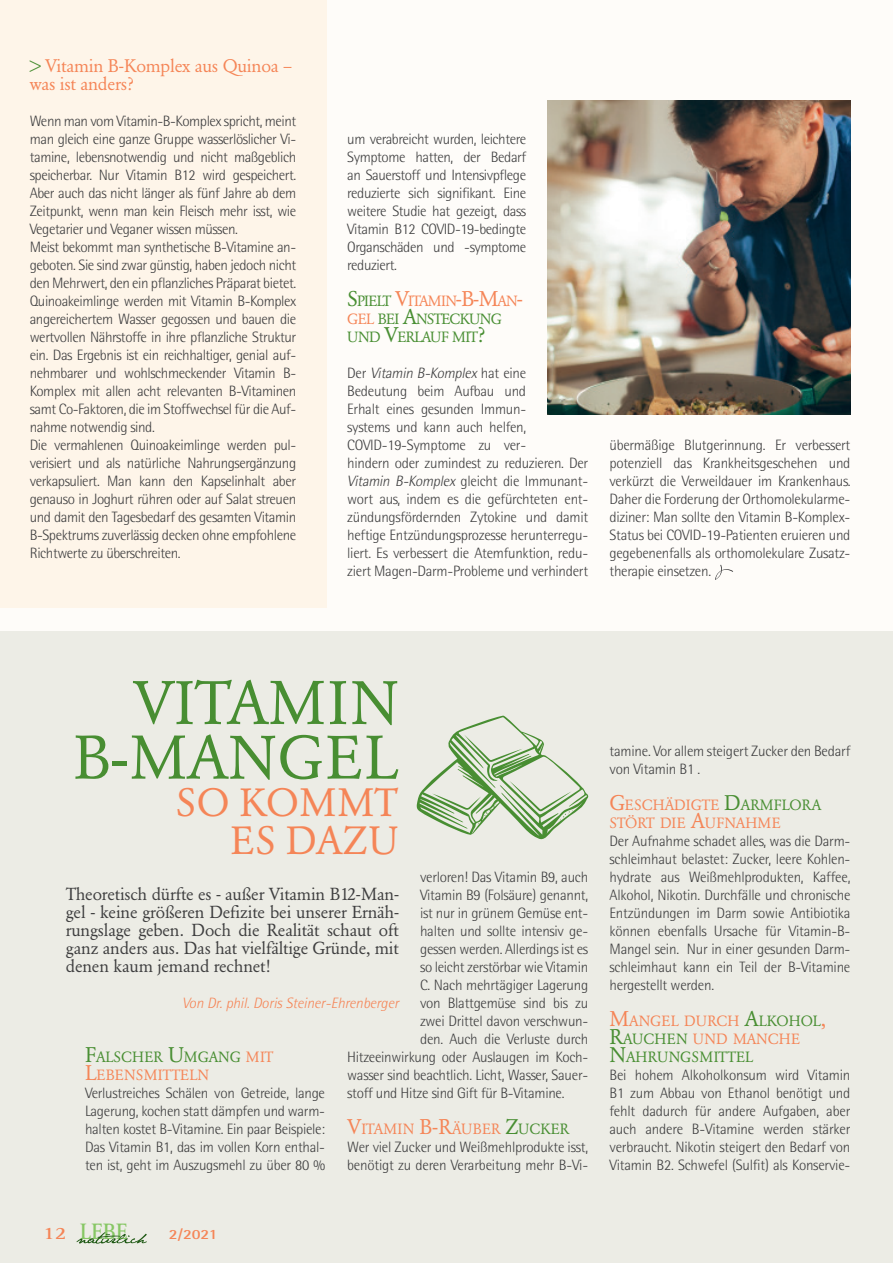
<style>
.page{position:relative;width:893px;height:1263px;background:#fff}
.page>*{position:absolute;margin:0;border:0;box-sizing:border-box;transform-origin:0 0}
.t1{font:60.75px/54.6px "Garamond BQ";letter-spacing:-.01em;color:#488e32;text-align:right}
.t2{font:39px "Garamond BQ";letter-spacing:.01em;color:#f58557}
.t3{font:700 23.1px "Rotis Serif";color:#87c765;scale:.91 1}
.fließtext{font:18px/18px "Garamond BQ";letter-spacing:-.015em;color:#f58557}
.fließtext-2{font:17.25px/18px "Garamond BQ";letter-spacing:-.01em;color:#3e3e3f;text-align:justify}
.fließtext-3{font:300 15px/18px "AT Rotis Semi Sans";letter-spacing:-.02em;color:#3e3e3f;text-align:justify}
.fließtext-4{font:italic 300 15px "AT Rotis Semi Sans";letter-spacing:-.005em;color:#f58557}
.fließtext-5{font:14.7px/18px "Garamond BQ";color:#f58557}
.fließtext-6{font:14.7px/18px "Garamond BQ";letter-spacing:-.05em;color:#488e32}
.fließtext-7{font:14.7px/18px "Garamond BQ";color:#488e32}
.t4{font:700 14.1px "AT Rotis Semi Sans";color:#f58557;scale:1.18 1}
.s1{font-size:16.5px;color:#488e32}
.s2{font-size:21px}
.s3{font-size:21px;color:#f58557}
.s4{color:#f58557}
.s5{font-style:italic}
.s6{font-size:21px;color:#488e32}
.s7{color:#488e32}
.s8{font-size:17.85px;color:#f58557}
</style>
<div class="page">
<div style="left:0;top:0;width:893px;height:631px;background:#fefcf9"></div>
<div style="left:0;top:0;width:326px;height:608px;background:#fef5e9"></div>
<img style="left:547px;top:100px;width:303px;height:315px">
<div style="left:0;top:631px;width:893px;height:632px;background:#ecece5"></div>
<svg style="left:416px;top:716px;width:172px;height:123px"></svg>
<svg style="left:715px;top:564px;width:18px;height:16px"></svg>
<svg style="left:77px;top:1232px;width:70px;height:12px"></svg>
<p class="fließtext" style="left:30px;top:57px;width:264px"><span class="s1">&gt;</span> Vitamin B-Komplex aus Quinoa – was ist anders?</p>
<p class="fließtext-3" style="left:30px;top:112px;width:268px">Wenn man vom Vitamin-B-Komplex spricht, meint man gleich eine ganze Gruppe wasserlöslicher Vi&shy;tamine, lebensnotwendig und nicht maßgeblich speicherbar. Nur Vitamin B12 wird gespeichert.<br>Aber auch das nicht länger als fünf Jahre ab dem Zeitpunkt, wenn man kein Fleisch mehr isst, wie Vegetarier und Veganer wissen müssen.</p>
<p class="fließtext-3" style="left:30px;top:238px;width:268px">Meist bekommt man synthetische B-Vitamine an&shy;geboten. Sie sind zwar günstig, haben jedoch nicht den Mehrwert, den ein pflanzliches Präparat bietet.<br>Quinoakeimlinge werden mit Vitamin B-Komplex angereichertem Wasser gegossen und bauen die wertvollen Nährstoffe in ihre pflanzliche Struktur ein. Das Ergebnis ist ein reichhaltiger, genial auf&shy;nehmbarer und wohlschmeckender Vitamin B-Komplex mit allen acht relevanten B-Vitaminen samt Co-Faktoren, die im Stoffwechsel für die Auf&shy;nahme notwendig sind.</p>
<p class="fließtext-3" style="left:30px;top:436px;width:268px">Die vermahlenen Quinoakeimlinge werden pul&shy;verisiert und als natürliche Nahrungsergänzung verkapsuliert. Man kann den Kapselinhalt aber genauso in Joghurt rühren oder auf Salat streuen und damit den Tagesbedarf des gesamten Vitamin B-Spektrums zuverlässig decken ohne empfohlene Richtwerte zu überschreiten.</p>
<p class="fließtext-3" style="left:347px;top:130px;width:180px">um verabreicht wurden, leichtere Symptome hatten, der Bedarf an Sauerstoff und Intensivpflege reduzierte sich signifikant. Eine weitere Studie hat gezeigt, dass Vitamin B12 COVID-19-bedingte Organschäden und -symptome reduziert.</p>
<p class="fließtext-6" style="left:347px;top:292px;width:177px"><span class="s2">S</span>PIELT <span class="s3">V</span><span class="s4">ITAMIN</span><span class="s3">-B-M</span><span class="s4">AN</span><span class="s3">-<br></span><span class="s4">GEL</span> BEI <span class="s2">A</span>NSTECKUNG<br>UND <span class="s2">V</span>ERLAUF MIT<span class="s2">?</span></p>
<p class="fließtext-3" style="left:347px;top:364px;width:242px;text-align:left">D e r <span class="s5">Vitamin B-Komplex</span> h a t e i n e Bedeutung beim Aufbau und<br>Erhalt eines gesunden Immun-<br>systems und kann auch helfen, COVID-19-Symptome zu ver-<br>hindern oder zumindest zu reduzieren. Der <span class="s5">Vitamin B-Komplex</span> gleicht die Immunant&shy;wort aus, indem es die gefürchteten ent&shy;zündungsfördernden Zytokine und damit heftige Entzündungsprozesse herunterregu&shy;liert. Es verbessert die Atemfunktion, redu&shy;ziert Magen-Darm-Probleme und verhindert</p>
<p class="fließtext-3" style="left:609px;top:436px;width:242px">übermäßige Blutgerinnung. Er verbessert potenziell das Krankheitsgeschehen und verkürzt die Verweildauer im Krankenhaus.<br>Daher die Forderung der Orthomolekularme&shy;diziner: Man sollte den Vitamin B-Komplex-Status bei COVID-19-Patienten eruieren und gegebenenfalls als orthomolekulare Zusatz&shy;therapie einsetzen.</p>
<p class="t1" style="left:73px;top:676px;width:327px">VITAMIN<br>B-MANGEL</p>
<p class="t2" style="left:176px;top:780px;width:225px">SO KOMMT</p>
<p class="t2" style="left:230px;top:817px;width:170px">ES DAZU</p>
<p class="fließtext-2" style="left:66px;top:885px;width:334px">Theoretisch dürfte es - außer Vitamin B12-Man&shy;gel - keine größeren Defizite bei unserer Ernäh&shy;rungslage geben. Doch die Realität schaut oft ganz anders aus. Das hat vielfältige Gründe, mit denen kaum jemand rechnet!</p>
<p class="fließtext-4" style="left:182px;top:994px;width:218px">Von Dr. phil. Doris Steiner-Ehrenberger</p>
<p class="fließtext-3" style="left:420px;top:868px;width:170px">verloren! Das Vitamin B9, auch</p>
<p class="fließtext-3" style="left:420px;top:886px;width:170px">Vitamin B9 (Folsäure) genannt,</p>
<p class="fließtext-3" style="left:420px;top:904px;width:170px">ist nur in grünem Gemüse ent-</p>
<p class="fließtext-3" style="left:420px;top:922px;width:170px">halten und sollte intensiv ge-</p>
<p class="fließtext-3" style="left:420px;top:940px;width:170px">gessen werden. Allerdings ist es</p>
<p class="fließtext-3" style="left:420px;top:958px;width:170px">so leicht zerstörbar wie Vitamin</p>
<p class="fließtext-3" style="left:420px;top:976px;width:170px">C. Nach mehrtägiger Lagerung</p>
<p class="fließtext-3" style="left:420px;top:994px;width:170px">von Blattgemüse sind bis zu</p>
<p class="fließtext-3" style="left:420px;top:1012px;width:170px">zwei Drittel davon verschwun-</p>
<p class="fließtext-3" style="left:420px;top:1030px;width:170px">den. Auch die Verluste durch</p>
<p class="fließtext-3" style="left:347px;top:1048px;width:242px">Hitzeeinwirkung oder Auslaugen im Koch-</p>
<p class="fließtext-3" style="left:347px;top:1066px;width:242px">wasser sind beachtlich. Licht, Wasser, Sauer-</p>
<p class="fließtext-3" style="left:347px;top:1084px;width:219px">stoff und Hitze sind Gift für B-Vitamine.</p>
<p class="fließtext-5" style="left:347px;top:1120px;width:224px"><span class="s2">V</span>ITAMIN <span class="s2">B-R</span>ÄUBER <span class="s6">Z</span><span class="s7">UCKER</span></p>
<p class="fließtext-3" style="left:347px;top:1138px;width:242px">Wer viel Zucker und Weißmehlprodukte isst, benötigt zu deren Verarbeitung mehr B-Vi-</p>
<p class="fließtext-5" style="left:85px;top:1048px;width:190px"><span class="s6">F</span><span class="s7">ALSCHER</span> <span class="s6">U</span><span class="s7">MGANG</span> MIT<br><span class="s2">L</span>EBENSMITTELN</p>
<p class="fließtext-3" style="left:85px;top:1084px;width:242px">Verlustreiches Schälen von Getreide, lange Lagerung, kochen statt dämpfen und warm&shy;halten kostet B-Vitamine. Ein paar Beispiele:<br>Das Vitamin B1, das im vollen Korn enthal&shy;ten ist, geht im Auszugsmehl zu über 80 %</p>
<p class="t3" style="left:43px;top:1218px;width:94px"><span class="s8">12</span> LEBE</p>
<p class="t4" style="left:169px;top:1226px;width:43px">2/2021</p>
<p class="fließtext-3" style="left:609px;top:742px;width:242px">tamine. Vor allem steigert Zucker den Bedarf von Vitamin B1 .</p>
<p class="fließtext-5" style="left:609px;top:796px;width:214px"><span class="s2">G</span>ESCHÄDIGTE <span class="s6">D</span><span class="s7">ARMFLORA<br></span>STÖRT DIE <span class="s2">A</span>UFNAHME</p>
<p class="fließtext-3" style="left:609px;top:832px;width:242px">Der Aufnahme schadet alles, was die Darm&shy;schleimhaut belastet: Zucker, leere Kohlen&shy;hydrate aus Weißmehlprodukten, Kaffee, Alkohol, Nikotin. Durchfälle und chronische Entzündungen im Darm sowie Antibiotika können ebenfalls Ursache für Vitamin-B-Mangel sein. Nur in einer gesunden Darm&shy;schleimhaut kann ein Teil der B-Vitamine hergestellt werden.</p>
<p class="fließtext-7" style="left:609px;top:1012px;width:218px"><span class="s3">M</span><span class="s4">ANGEL DURCH</span> <span class="s2">A</span>LKOHOL<span class="s3">,<br></span><span class="s2">R</span>AUCHEN <span class="s4">UND MANCHE<br></span><span class="s2">N</span>AHRUNGSMITTEL</p>
<p class="fließtext-3" style="left:609px;top:1066px;width:242px">Bei hohem Alkoholkonsum wird Vitamin B1 zum Abbau von Ethanol benötigt und fehlt dadurch für andere Aufgaben, aber auch andere B-Vitamine werden stärker verbraucht. Nikotin steigert den Bedarf von Vitamin B2. Schwefel (Sulfit) als Konservie-</p>
</div>
